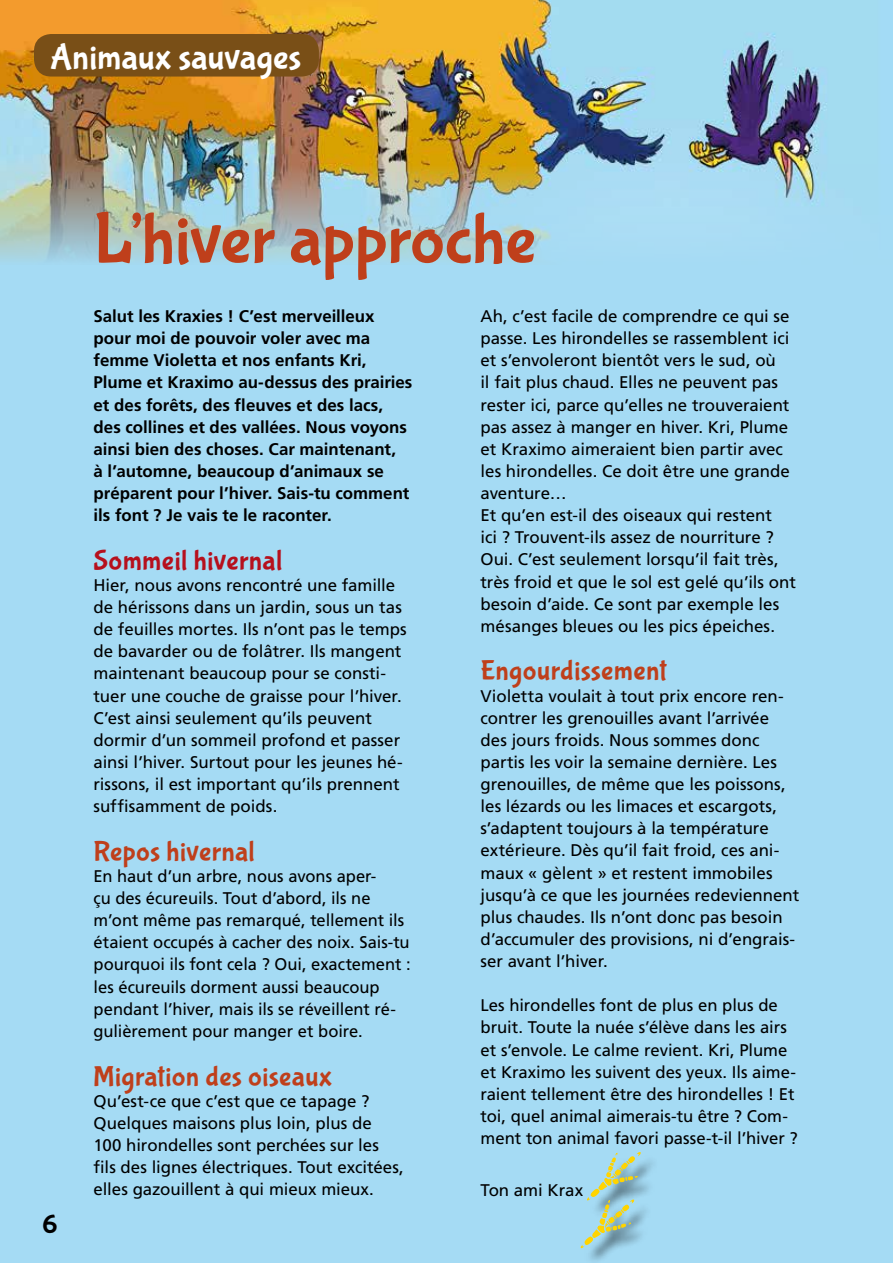
<style>
.page{position:relative;width:893px;height:1263px;background:#a5dbf4}
.page>*{position:absolute;margin:0;border:0;box-sizing:border-box;transform-origin:0 0}
.t1{font:72px "Bubblegum Sans Pro";letter-spacing:-.005em;color:#bf3f1b}
.t2{font:36px "Bubblegum Sans Pro";letter-spacing:.005em;color:#fff}
.t3{font:28.5px "Bubblegum Sans Pro";letter-spacing:.015em;color:#bf3f1b}
.t4{font:28.5px "Bubblegum Sans Pro";letter-spacing:.015em;color:#b6101d}
.t5{font:27px "Bubblegum Sans Pro";color:#000}
.t6{font:16.8px/22px "Frutiger LT Std";letter-spacing:-.005em;color:#000}
.t7{font:700 16.8px/22px "Frutiger LT Std";color:#000}
</style>
<div class="page">
<img style="left:0;top:0;width:825px;height:261px">
<div style="left:583px;top:1154px;width:76px;height:109px;background:#000;opacity:.6"></div>
<svg style="left:580px;top:1152px;width:61px;height:96px"></svg>
<div style="left:34px;top:34px;width:285px;height:43px;background:#794f17;border-radius:17px"></div>
<h2 class="t2" style="left:50px;top:36px;width:253px">Animaux sauvages</h2>
<h3 class="t5" style="left:43px;top:1209px;width:17px">6</h3>
<h1 class="t1" style="left:94px;top:198px;width:444px">L’hiver approche</h1>
<p class="t6" style="left:480px;top:305px;width:317px">Ah, c’est facile de comprendre ce qui se passe. Les hirondelles se rassemblent ici et s’envoleront bientôt vers le sud, où<br>il fait plus chaud. Elles ne peuvent pas rester ici, parce qu’elles ne trouveraient pas assez à manger en hiver. Kri, Plume et Kraximo aimeraient bien partir avec les hirondelles. Ce doit être une grande aventure…<br>Et qu’en est-il des oiseaux qui restent<br>ici ? Trouvent-ils assez de nourriture ?<br>Oui. C’est seulement lorsqu’il fait très, très froid et que le sol est gelé qu’ils ont besoin d’aide. Ce sont par exemple les mésanges bleues ou les pics épeiches.</p>
<h3 class="t3" style="left:480px;top:654px;width:187px">Engourdissement</h3>
<p class="t6" style="left:480px;top:685px;width:320px">Violetta voulait à tout prix encore ren&shy;contrer les grenouilles avant l’arrivée des jours froids. Nous sommes donc partis les voir la semaine dernière. Les grenouilles, de même que les poissons, les lézards ou les limaces et escargots, s’adaptent toujours à la température extérieure. Dès qu’il fait froid, ces ani&shy;maux « gèlent » et restent immobiles jusqu’à ce que les journées redeviennent plus chaudes. Ils n’ont donc pas besoin d’accumuler des provisions, ni d’engrais&shy;ser avant l’hiver.</p>
<p class="t6" style="left:480px;top:994px;width:319px">Les hirondelles font de plus en plus de bruit. Toute la nuée s’élève dans les airs et s’envole. Le calme revient. Kri, Plume et Kraximo les suivent des yeux. Ils aime&shy;raient tellement être des hirondelles ! Et toi, quel animal aimerais-tu être ? Com&shy;ment ton animal favori passe-t-il l’hiver ?</p>
<p class="t6" style="left:480px;top:1179px;width:104px">Ton ami Krax</p>
<p class="t7" style="left:94px;top:305px;width:320px">Salut les Kraxies ! C’est merveilleux pour moi de pouvoir voler avec ma femme Violetta et nos enfants Kri, Plume et Kraximo au-dessus des prairies et des forêts, des fleuves et des lacs, des collines et des vallées. Nous voyons ainsi bien des choses. Car maintenant,<br>à l’automne, beaucoup d’animaux se préparent pour l’hiver. Sais-tu comment ils font ? Je vais te le raconter.</p>
<h3 class="t4" style="left:94px;top:544px;width:190px">Sommeil hivernal</h3>
<p class="t6" style="left:94px;top:574px;width:315px">Hier, nous avons rencontré une famille de hérissons dans un jardin, sous un tas de feuilles mortes. Ils n’ont pas le temps de bavarder ou de folâtrer. Ils mangent maintenant beaucoup pour se consti&shy;tuer une couche de graisse pour l’hiver.<br>C’est ainsi seulement qu’ils peuvent dormir d’un sommeil profond et passer ainsi l’hiver. Surtout pour les jeunes hé&shy;rissons, il est important qu’ils prennent suffisamment de poids.</p>
<h3 class="t3" style="left:94px;top:835px;width:163px">Repos hivernal</h3>
<p class="t6" style="left:94px;top:865px;width:319px">En haut d’un arbre, nous avons aper-<br>çu des écureuils. Tout d’abord, ils ne m’ont même pas remarqué, tellement ils étaient occupés à cacher des noix. Sais-tu pourquoi ils font cela ? Oui, exactement : les écureuils dorment aussi beaucoup pendant l’hiver, mais ils se réveillent ré&shy;gulièrement pour manger et boire.</p>
<h3 class="t3" style="left:94px;top:1059px;width:240px">Migration des oiseaux</h3>
<p class="t6" style="left:94px;top:1090px;width:312px">Qu’est-ce que c’est que ce tapage ?<br>Quelques maisons plus loin, plus de 100 hirondelles sont perchées sur les fils des lignes électriques. Tout excitées, elles gazouillent à qui mieux mieux.</p>
</div>
